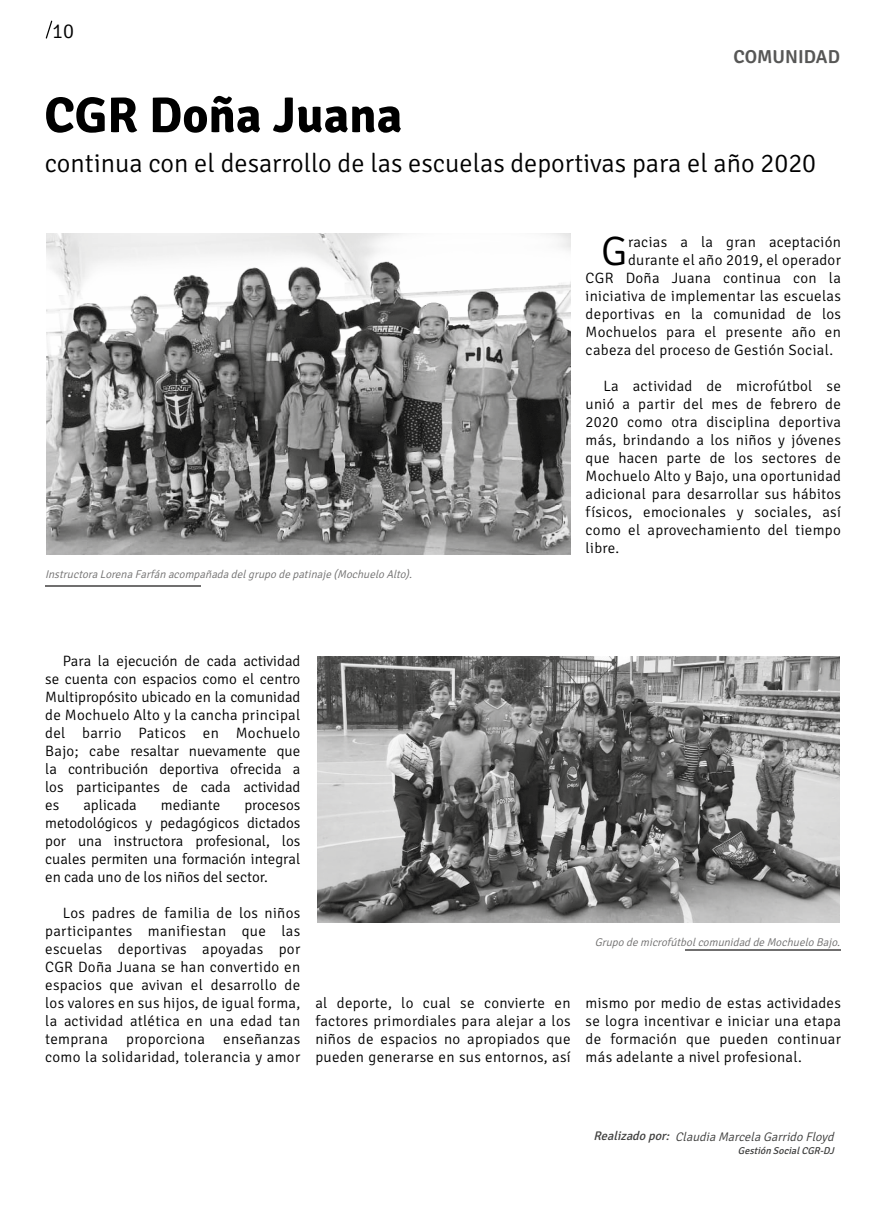
<style>
.page{position:relative;width:886px;height:1205px;background:#fff}
.page>*{position:absolute;margin:0;border:0;box-sizing:border-box;transform-origin:0 0}
.t1{font:700 50px "Signika";color:#000}
.t2{font:300 41.12px "Signika";color:#000}
.t3{font:300 26.25px "Signika";color:#000}
.t4{font:300 20.62px "Signika";color:#000}
.t5{font:600 18.75px "Signika";color:#575756}
.t6{font:300 15px/18px "Signika";letter-spacing:.02em;color:#000;text-align:justify}
.t7{font:300 15px "Signika";color:#000}
.t8{font:italic 300 12.5px "Signika";color:#3c3c3b}
.t9{font:italic 300 11.25px "Signika";color:#706f6f}
.t10{font:italic 10px "Signika";color:#3c3c3b}
.s1{font-weight:400;color:#3f3f3e}
</style>
<div class="page">
<svg style="left:45px;top:20px;width:8px;height:19px"></svg>
<hr style="left:685px;top:950px;width:156px;height:1px;background:#706f6f">
<img style="left:317px;top:657px;width:522px;height:265px">
<hr style="left:45px;top:585px;width:156px;height:1px;background:#706f6f">
<img style="left:46px;top:234px;width:524px;height:320px">
<h3 class="t4" style="left:52px;top:19px;width:23px">10</h3>
<h1 class="t1" style="left:44px;top:85px;width:359px">CGR Doña Juana</h1>
<p class="t5" style="left:733px;top:45px;width:108px">COMUNIDAD</p>
<h3 class="t3" style="left:45px;top:149px;width:773px">continua con el desarrollo de las escuelas deportivas para el año 2020</h3>
<p class="t9" style="left:45px;top:568px;width:371px">Instructora Lorena Farfán acompañada delgrupo de patinaje (Mochuelo Alto).</p>
<h2 class="t2" style="left:601px;top:228px;width:28px">G</h2>
<p class="t6" style="left:628px;top:233px;width:214px">racias a la gran aceptación</p>
<p class="t6" style="left:628px;top:251px;width:214px">durante el año 2019, el operador</p>
<p class="t6" style="left:586px;top:269px;width:257px">CGR Doña Juana continua con la</p>
<p class="t6" style="left:586px;top:287px;width:257px">iniciativa de implementar las escuelas</p>
<p class="t6" style="left:586px;top:305px;width:257px">deportivas en la comunidad de los</p>
<p class="t6" style="left:586px;top:323px;width:257px">Mochuelos para el presente año en</p>
<p class="t6" style="left:586px;top:341px;width:249px">cabeza del proceso de Gestión Social.</p>
<p class="t6" style="left:586px;top:377px;width:257px;text-indent:18px">La actividad de microfútbol se unió a partir del mes de febrero de 2020 como otra disciplina deportiva más, brindando a los niños y jóvenes que hacen parte de los sectores de Mochuelo Alto y Bajo, una oportunidad adicional para desarrollar sus hábitos físicos, emocionales y sociales, así como el aprovechamiento del tiempo libre.</p>
<p class="t6" style="left:45px;top:652px;width:257px;text-indent:18px">Para la ejecución de cada actividad se cuenta con espacios como el centro Multipropósito ubicado en la comunidad de Mochuelo Alto y la cancha principal del barrio Paticos en Mochuelo Bajo; cabe resaltar nuevamente que la contribución deportiva ofrecida a los participantes de cada actividad es</p>
<p class="t7" style="left:83px;top:797px;width:55px">aplicada</p>
<p class="t7" style="left:161px;top:797px;width:61px">mediante</p>
<p class="t6" style="left:45px;top:796px;width:257px;text-indent:199px">procesos metodológicos y pedagógicos dictados por una instructora profesional, los cuales permiten una formación integral en cada uno de los niños del sector.</p>
<p class="t6" style="left:45px;top:904px;width:257px;text-indent:18px">Los padres de familia de los niños participantes manifiestan que las escuelas deportivas apoyadas por CGR Doña Juana se han convertido en espacios que avivan el desarrollo de los valores en sus hijos, de igual forma, la actividad atlética en una edad tan temprana proporciona enseñanzas como la solidaridad, tolerancia y amor</p>
<p class="t9" style="left:595px;top:936px;width:250px">Grupo de microfútbolcomunidad de Mochuelo Bajo.</p>
<p class="t6" style="left:315px;top:994px;width:257px">al deporte, lo cual se convierte en factores primordiales para alejar a los niños de espacios no apropiados que pueden generarse en sus entornos, así</p>
<p class="t6" style="left:586px;top:994px;width:257px">mismo por medio de estas actividades se logra incentivar e iniciar una etapa de formación que pueden continuar más adelante a nivel profesional.</p>
<p class="t8" style="left:593px;top:1130px;width:245px"><span class="s1">Realizado por:</span> Claudia Marcela Garrido Floyd</p>
<p class="t10" style="left:738px;top:1145px;width:100px">Gestión SocialCGR-DJ</p>
</div>
